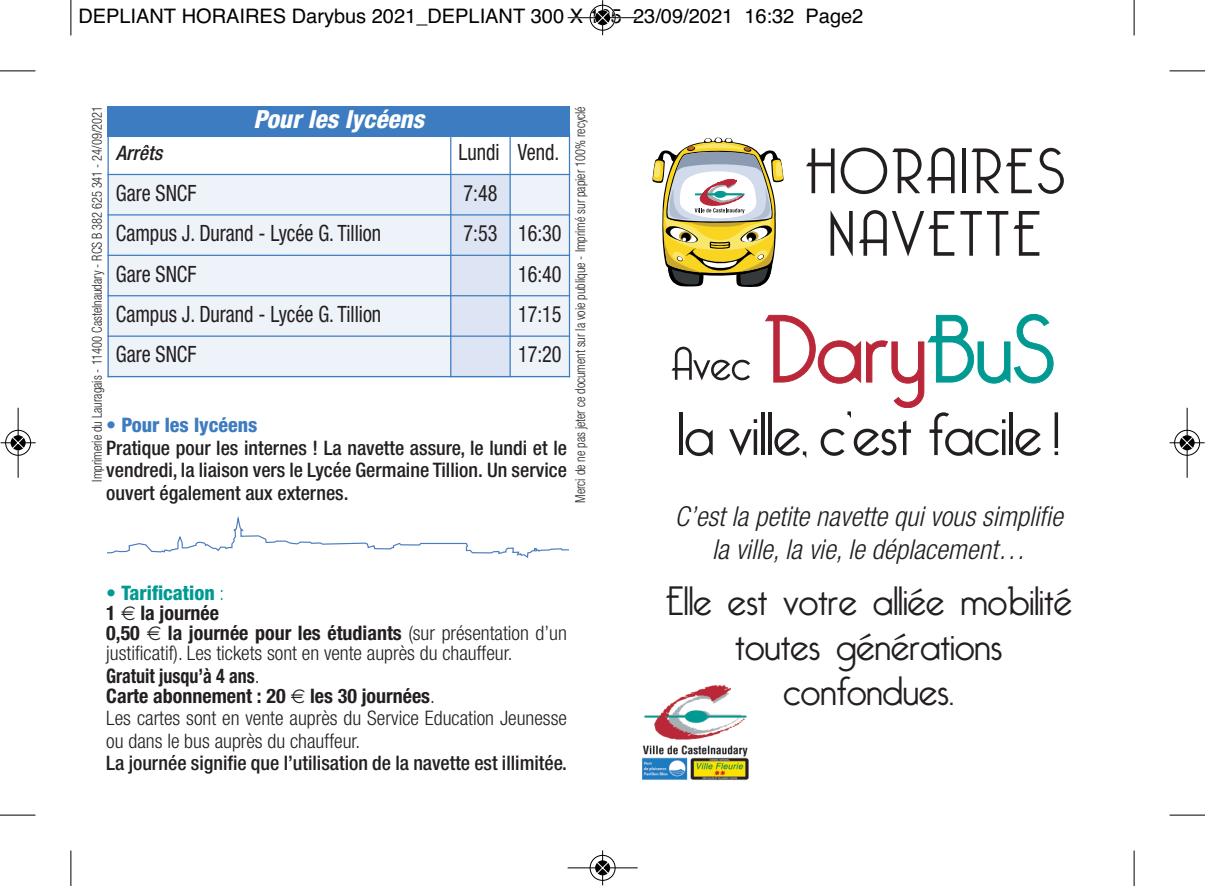
<style>
.page{position:relative;width:1205px;height:886px;background:#fff}
.page>*{position:absolute;margin:0;border:0;box-sizing:border-box;transform-origin:0 0}
.t1{font:300 62.5px/62.5px "Bellerose";letter-spacing:.05em;color:#231f20;text-align:center}
.t2{font:300 40px/45px "Bellerose";color:#231f20;text-align:center}
.t3{font:italic 300 condensed 27.5px/33px "Helvetica Neue";color:#231f20;text-align:center}
.t4{font:italic 800 condensed 25px "Helvetica Neue";letter-spacing:.005em;color:#fff}
.t5{font:condensed 22.5px "Helvetica Neue";color:#231f20;scale:.9 1}
.t6{font:500 condensed 20px/22.5px "Helvetica Neue";color:#231f20;text-align:justify}
.t7{font:300 condensed 20px/20px "Helvetica Neue";color:#231f20}
.t8{font:20px "Helvetica";color:#000}
.t9{font:700 condensed 20px/20px "Helvetica Neue";color:#231f20;scale:.9 1}
.t10{font:700 condensed 20px/20px "Helvetica Neue";color:#231f20}
.t11{font:800 condensed 20px "Helvetica Neue";color:#3d7cc0}
.t12{font:italic 500 condensed 20px "Helvetica Neue";color:#231f20}
.t13{font:300 condensed 13.75px "Helvetica Neue";color:#231f20;scale:.9 1}
.s1{font-weight:800;color:#009a93}
.s2{font-weight:300;color:#009a93}
.s3{font-weight:700}
.s4{font-weight:300}
</style>
<div class="page">
<svg style="left:108px;top:516px;width:460px;height:42px"></svg>
<svg style="left:652px;top:138px;width:131px;height:149px"></svg>
<svg style="left:671px;top:347px;width:79px;height:33px"></svg>
<hr style="left:679px;top:413px;width:4px;height:42px;background:#231f20">
<svg style="left:685px;top:429px;width:28px;height:27px"></svg>
<svg style="left:729px;top:429px;width:23px;height:27px"></svg>
<hr style="left:754px;top:429px;width:3px;height:26px;background:#231f20">
<svg style="left:754px;top:419px;width:3px;height:4px"></svg>
<hr style="left:761px;top:412px;width:3px;height:43px;background:#231f20">
<svg style="left:766px;top:314px;width:292px;height:144px"></svg>
<svg style="left:1054px;top:412px;width:4px;height:36px"></svg>
<img style="left:642px;top:685px;width:107px;height:95px">
<div style="left:108px;top:174px;width:343px;height:41px;background:#eef2f9"></div>
<div style="left:451px;top:174px;width:59px;height:41px;background:#dde4f3"></div>
<div style="left:510px;top:174px;width:60px;height:41px;background:#eef2f9"></div>
<div style="left:108px;top:215px;width:343px;height:40px;background:#eef2f9"></div>
<div style="left:451px;top:215px;width:59px;height:40px;background:#dde4f3"></div>
<div style="left:510px;top:215px;width:60px;height:40px;background:#eef2f9"></div>
<div style="left:108px;top:255px;width:343px;height:41px;background:#eef2f9"></div>
<div style="left:451px;top:255px;width:59px;height:41px;background:#dde4f3"></div>
<div style="left:510px;top:255px;width:60px;height:41px;background:#eef2f9"></div>
<div style="left:108px;top:296px;width:343px;height:40px;background:#eef2f9"></div>
<div style="left:451px;top:296px;width:59px;height:40px;background:#dde4f3"></div>
<div style="left:510px;top:296px;width:60px;height:40px;background:#eef2f9"></div>
<div style="left:108px;top:336px;width:343px;height:41px;background:#eef2f9"></div>
<div style="left:451px;top:336px;width:59px;height:41px;background:#dde4f3"></div>
<div style="left:510px;top:336px;width:60px;height:41px;background:#eef2f9"></div>
<hr style="left:108px;top:133px;width:1px;height:244px;background:#3d7cc0">
<hr style="left:450px;top:133px;width:1px;height:244px;background:#3d7cc0">
<hr style="left:509px;top:133px;width:2px;height:244px;background:#3d7cc0">
<hr style="left:569px;top:133px;width:1px;height:244px;background:#3d7cc0">
<hr style="left:108px;top:174px;width:462px;height:1px;background:#3d7cc0">
<hr style="left:108px;top:214px;width:462px;height:1px;background:#3d7cc0">
<hr style="left:108px;top:255px;width:462px;height:1px;background:#3d7cc0">
<hr style="left:108px;top:295px;width:462px;height:1px;background:#3d7cc0">
<hr style="left:108px;top:335px;width:462px;height:2px;background:#3d7cc0">
<hr style="left:108px;top:376px;width:462px;height:1px;background:#3d7cc0">
<div style="left:108px;top:106px;width:462px;height:31px;background:#3d7cc0"></div>
<hr style="left:70px;top:0;width:1px;height:35px;background:#000">
<hr style="left:0;top:70px;width:35px;height:1px;background:#000">
<hr style="left:1133px;top:0;width:1px;height:35px;background:#000">
<hr style="left:1169px;top:70px;width:36px;height:1px;background:#000">
<hr style="left:70px;top:850px;width:1px;height:36px;background:#000">
<hr style="left:0;top:815px;width:35px;height:1px;background:#000">
<hr style="left:1133px;top:850px;width:1px;height:36px;background:#000">
<hr style="left:1169px;top:815px;width:36px;height:1px;background:#000">
<div style="left:589px;top:4px;width:27px;height:27px;border:2px solid #fff;border-radius:50%"></div>
<hr style="left:568px;top:17px;width:70px;height:1px;background:#000">
<hr style="left:602px;top:0;width:1px;height:35px;background:#000">
<div style="left:590px;top:5px;width:25px;height:26px;border:1px solid #000;border-radius:50%"></div>
<svg style="left:595px;top:10px;width:15px;height:15px"></svg>
<svg style="left:596px;top:11px;width:13px;height:13px"></svg>
<div style="left:589px;top:854px;width:27px;height:27px;border:2px solid #fff;border-radius:50%"></div>
<hr style="left:568px;top:867px;width:70px;height:1px;background:#000">
<hr style="left:602px;top:850px;width:1px;height:35px;background:#000">
<div style="left:590px;top:855px;width:25px;height:26px;border:1px solid #000;border-radius:50%"></div>
<svg style="left:595px;top:860px;width:15px;height:15px"></svg>
<svg style="left:596px;top:861px;width:13px;height:13px"></svg>
<div style="left:5px;top:429px;width:26px;height:27px;border:2px solid #fff;border-radius:50%"></div>
<svg style="left:10px;top:435px;width:16px;height:16px"></svg>
<hr style="left:18px;top:408px;width:1px;height:70px;background:#000">
<hr style="left:1px;top:442px;width:35px;height:1px;background:#000">
<div style="left:5px;top:430px;width:26px;height:26px;border:1px solid #000;border-radius:50%"></div>
<svg style="left:11px;top:435px;width:15px;height:15px"></svg>
<svg style="left:12px;top:436px;width:12px;height:13px"></svg>
<div style="left:1174px;top:429px;width:26px;height:27px;border:2px solid #fff;border-radius:50%"></div>
<svg style="left:1179px;top:435px;width:16px;height:16px"></svg>
<hr style="left:1186px;top:408px;width:1px;height:70px;background:#000">
<hr style="left:1169px;top:442px;width:35px;height:1px;background:#000">
<div style="left:1174px;top:430px;width:26px;height:26px;border:1px solid #000;border-radius:50%"></div>
<svg style="left:1179px;top:435px;width:15px;height:15px"></svg>
<svg style="left:1181px;top:436px;width:12px;height:13px"></svg>
<p class="t8" style="left:78px;top:4px;width:786px">DEPLIANT HORAIRES Darybus 2021_DEPLIANT 300 X 105 23/09/2021 16:32 Page2</p>
<p class="t13" style="left:92px;top:482px;width:419px;rotate:-90deg">Imprimerie du Lauragais - 11400 Castelnaudary - RCS B 382 625 341 - 24/09/2021</p>
<p class="t13" style="left:575px;top:503px;width:442px;rotate:-90deg">Merci de ne pas jeter ce document sur la voie publique - Imprimé sur papier 100% recyclé</p>
<p class="t4" style="left:253px;top:110px;width:172px">Pour les lycéens</p>
<p class="t12" style="left:116px;top:145px;width:48px">Arrêts</p>
<p class="t5" style="left:458px;top:144px;width:114px">Lundi Vend.</p>
<p class="t5" style="left:116px;top:185px;width:91px">Gare SNCF</p>
<p class="t5" style="left:463px;top:185px;width:39px">7:48</p>
<p class="t5" style="left:116px;top:225px;width:296px">Campus J. Durand - Lycée G. Tillion</p>
<p class="t5" style="left:463px;top:225px;width:111px">7:53 16:30</p>
<p class="t5" style="left:116px;top:265px;width:91px">Gare SNCF</p>
<p class="t5" style="left:518px;top:265px;width:50px">16:40</p>
<p class="t5" style="left:116px;top:306px;width:296px">Campus J. Durand - Lycée G. Tillion</p>
<p class="t5" style="left:518px;top:306px;width:50px">17:15</p>
<p class="t5" style="left:116px;top:346px;width:91px">Gare SNCF</p>
<p class="t5" style="left:518px;top:346px;width:50px">17:20</p>
<p class="t11" style="left:106px;top:418px;width:152px">• Pour les lycéens</p>
<p class="t6" style="left:106px;top:438px;width:462px">Pratique pour les internes ! La navette assure, le lundi et le vendredi, la liaison vers le Lycée Germaine Tillion. Un service ouvert également aux externes.</p>
<p class="t10" style="left:106px;top:584px;width:119px"><span class="s1">• Tarification</span> <span class="s2">:<br></span>1 la journée<br>0,50</p>
<p class="t7" style="left:106px;top:624px;width:462px;text-indent:62px"><span class="s3">la journée pour les étudiants</span> (sur présentation d’un justificatif). Les tickets sont en vente auprès du chauffeur.</p>
<p class="t9" style="left:106px;top:667px;width:367px">Gratuit jusqu’à 4 ans<span class="s4">.<br></span>Carte abonnement : 20 les 30 journées<span class="s4">.</span></p>
<p class="t7" style="left:106px;top:708px;width:462px;line-height:22.5px">Les cartes sont en vente auprès du Service Education Jeunesse ou dans le bus auprès du chauffeur.</p>
<p class="t6" style="left:106px;top:753px;width:462px">La journée signifie que l’utilisation de la navette est illimitée.</p>
<h1 class="t1" style="left:805px;top:143px;width:261px">HORAIRES<br>NAVETTE</h1>
<h3 class="t3" style="left:675px;top:502px;width:389px">C’est la petite navette qui vous simplifie la ville, la vie, le déplacement…</h3>
<h2 class="t2" style="left:665px;top:580px;width:408px">Elle est votre alliée mobilité toutes générations confondues.</h2>
</div>
